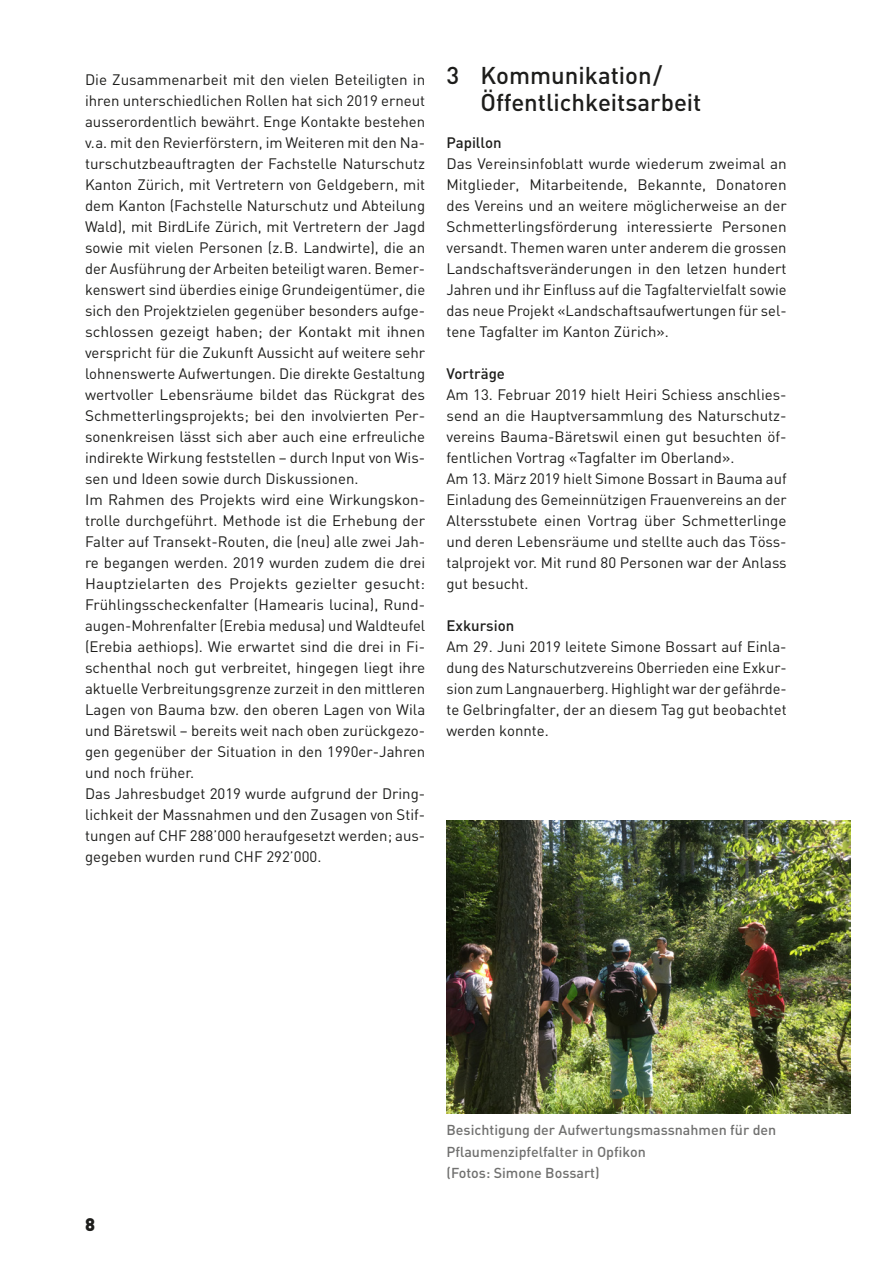
<style>
.page{position:relative;width:893px;height:1263px;background:#fff}
.page>*{position:absolute;margin:0;border:0;box-sizing:border-box;transform-origin:0 0}
.t1{font:500 24px/27px "DIN";color:#1d1d1b}
.t2{font:900 18px "DIN";color:#1d1d1b}
.t3{font:15px/21px "DIN";color:#1d1d1b}
.t4{font:500 15px "DIN";color:#1d1d1b}
.t5{font:500 14.25px/21px "DIN";color:#70706f}
</style>
<div class="page">
<img style="left:446px;top:821px;width:404px;height:293px">
<p class="t3" style="left:85px;top:69px;width:342px">Die Zusammenarbeit mit den vielen Beteiligten in ihren unterschiedlichen Rollen hat sich 2019 erneut ausserordentlich bewährt. Enge Kontakte bestehen v.a. mit den Revierförstern, im Weiteren mit den Na&shy;turschutzbeauftragten der Fachstelle Naturschutz Kanton Zürich, mit Vertretern von Geldgebern, mit dem Kanton (Fachstelle Naturschutz und Abteilung Wald), mit BirdLife Zürich, mit Vertretern der Jagd sowie mit vielen Personen (z.B. Landwirte), die an der Ausführung der Arbeiten beteiligt waren. Bemer&shy;kenswert sind überdies einige Grundeigentümer, die sich den Projektzielen gegenüber besonders aufge&shy;schlossen gezeigt haben; der Kontakt mit ihnen verspricht für die Zukunft Aussicht auf weitere sehr lohnenswerte Aufwertungen. Die direkte Gestaltung wertvoller Lebensräume bildet das Rückgrat des Schmetterlingsprojekts; bei den involvierten Per&shy;sonenkreisen lässt sich aber auch eine erfreuliche indirekte Wirkung feststellen – durch Input von Wis&shy;sen und Ideen sowie durch Diskussionen.<br>Im Rahmen des Projekts wird eine Wirkungskon&shy;trolle durchgeführt. Methode ist die Erhebung der Falter auf Transekt-Routen, die (neu) alle zwei Jah&shy;re begangen werden. 2019 wurden zudem die drei Hauptzielarten des Projekts gezielter gesucht:<br>Frühlingsscheckenfalter (Hamearis lucina), Rund&shy;augen-Mohrenfalter (Erebia medusa) und Waldteufel (Erebia aethiops). Wie erwartet sind die drei in Fi&shy;schenthal noch gut verbreitet, hingegen liegt ihre aktuelle Verbreitungsgrenze zurzeit in den mittleren Lagen von Bauma bzw. den oberen Lagen von Wila und Bäretswil – bereits weit nach oben zurückgezo&shy;gen gegenüber der Situation in den 1990er-Jahren und noch früher.<br>Das Jahresbudget 2019 wurde aufgrund der Dring&shy;lichkeit der Massnahmen und den Zusagen von Stif&shy;tungen auf CHF 288’000 heraufgesetzt werden; aus&shy;gegeben wurden rund CHF 292’000.</p>
<h1 class="t1" style="left:480px;top:61px;width:222px;text-indent:-34px">3 Kommunikation/<br>Öffentlichkeitsarbeit</h1>
<p class="t4" style="left:446px;top:133px;width:57px">Papillon</p>
<p class="t3" style="left:446px;top:153px;width:342px;text-align:justify">Das Vereinsinfoblatt wurde wiederum zweimal an Mitglieder, Mitarbeitende, Bekannte, Donatoren des Vereins und an weitere möglicherweise an der Schmetterlingsförderung interessierte Personen versandt. Themen waren unter anderem die grossen Landschaftsveränderungen in den letzen hundert Jahren und ihr Einfluss auf die Tagfaltervielfalt sowie das neue Projekt «Landschaftsaufwertungen für sel&shy;tene Tagfalter im Kanton Zürich».</p>
<p class="t4" style="left:446px;top:364px;width:60px">Vorträge</p>
<p class="t3" style="left:446px;top:384px;width:342px">Am 13. Februar 2019 hielt Heiri Schiess anschlies&shy;send an die Hauptversammlung des Naturschutz&shy;vereins Bauma-Bäretswil einen gut besuchten öf&shy;fentlichen Vortrag «Tagfalter im Oberland».<br>Am 13. März 2019 hielt Simone Bossart in Bauma auf Einladung des Gemeinnützigen Frauenvereins an der Altersstubete einen Vortrag über Schmetterlinge und deren Lebensräume und stellte auch das Töss&shy;talprojekt vor. Mit rund 80 Personen war der Anlass gut besucht.</p>
<p class="t4" style="left:446px;top:616px;width:69px">Exkursion</p>
<p class="t3" style="left:446px;top:636px;width:342px">Am 29. Juni 2019 leitete Simone Bossart auf Einla&shy;dung des Naturschutzvereins Oberrieden eine Exkur&shy;sion zum Langnauerberg. Highlight war der gefährde&shy;te Gelbringfalter, der an diesem Tag gut beobachtet werden konnte.</p>
<p class="t2" style="left:85px;top:1213px;width:12px">8</p>
<p class="t5" style="left:446px;top:1119px;width:331px">Besichtigung der Aufwertungsmassnahmen für den<br>Pflaumenzipfelfalter in Opfikon<br>(Fotos: Simone Bossart)</p>
</div>
